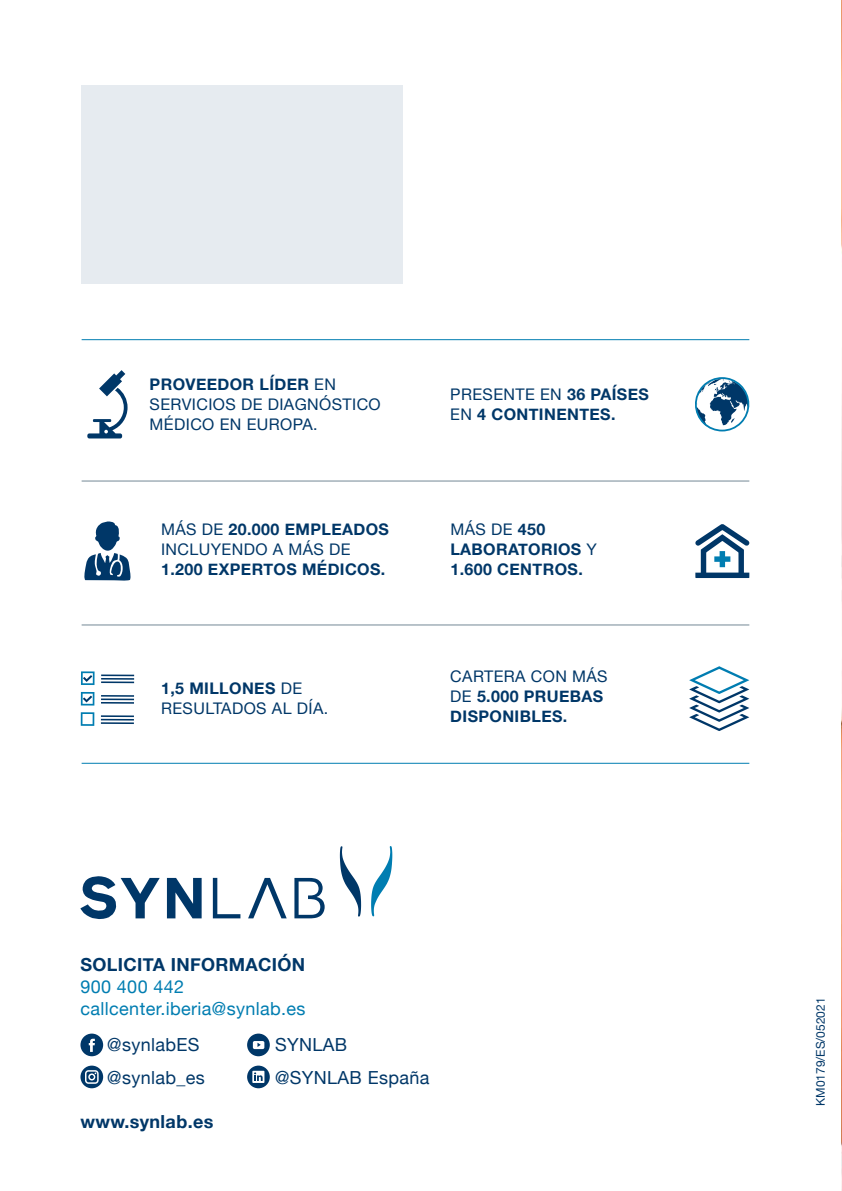
<style>
.page{position:relative;width:842px;height:1191px;background:#fff}
.page>*{position:absolute;margin:0;border:0;box-sizing:border-box;transform-origin:0 0}
.t1{font:18px "Helvetica Neue";letter-spacing:.02em;color:#003768}
.t2{font:18px/22px "Helvetica Neue";letter-spacing:.02em;color:#007db1}
.t3{font:700 18px "Helvetica Neue";letter-spacing:.02em;color:#003768}
.t4{font:700 16px/20px "Helvetica Neue";letter-spacing:.025em;color:#003768}
.t5{font:16px/20px "Helvetica Neue";letter-spacing:.025em;color:#003768}
.t6{font:12px "Helvetica Neue";color:#003768}
.s1{font-weight:700}
.s2{font-weight:400}
</style>
<div class="page">
<img style="left:841px;top:0;width:1px;height:1191px">
<div style="left:81px;top:85px;width:322px;height:198px;background:#e6ebf0"></div>
<svg style="left:340px;top:846px;width:21px;height:70px"></svg>
<svg style="left:371px;top:846px;width:21px;height:70px"></svg>
<svg style="left:213px;top:878px;width:27px;height:40px"></svg>
<svg style="left:294px;top:878px;width:31px;height:40px"></svg>
<svg style="left:80px;top:876px;width:80px;height:44px"></svg>
<svg style="left:167px;top:878px;width:35px;height:40px"></svg>
<svg style="left:248px;top:878px;width:39px;height:40px"></svg>
<svg style="left:80px;top:1033px;width:23px;height:23px"></svg>
<svg style="left:247px;top:1033px;width:23px;height:23px"></svg>
<svg style="left:253px;top:1041px;width:11px;height:8px"></svg>
<svg style="left:80px;top:1065px;width:23px;height:23px"></svg>
<svg style="left:247px;top:1065px;width:23px;height:23px"></svg>
<svg style="left:81px;top:712px;width:13px;height:14px"></svg>
<hr style="left:101px;top:674px;width:33px;height:2px;background:#003768">
<hr style="left:101px;top:715px;width:33px;height:2px;background:#003768">
<hr style="left:101px;top:719px;width:33px;height:1px;background:#003768">
<hr style="left:101px;top:722px;width:33px;height:2px;background:#003768">
<hr style="left:101px;top:678px;width:33px;height:1px;background:#003768">
<hr style="left:101px;top:681px;width:33px;height:2px;background:#003768">
<hr style="left:101px;top:695px;width:33px;height:2px;background:#003768">
<hr style="left:101px;top:698px;width:33px;height:2px;background:#003768">
<hr style="left:101px;top:702px;width:33px;height:1px;background:#003768">
<svg style="left:81px;top:671px;width:14px;height:14px"></svg>
<svg style="left:81px;top:692px;width:13px;height:13px"></svg>
<svg style="left:87px;top:370px;width:41px;height:68px"></svg>
<svg style="left:84px;top:521px;width:47px;height:60px"></svg>
<svg style="left:695px;top:377px;width:55px;height:54px"></svg>
<hr style="left:82px;top:339px;width:667px;height:1px;background:#007db1">
<hr style="left:82px;top:624px;width:667px;height:1px;background:#748895">
<hr style="left:82px;top:481px;width:667px;height:1px;background:#748895">
<hr style="left:82px;top:763px;width:667px;height:1px;background:#007db1">
<svg style="left:695px;top:524px;width:54px;height:54px"></svg>
<svg style="left:689px;top:666px;width:60px;height:65px"></svg>
<p class="t5" style="left:150px;top:375px;width:233px"><span class="s1">PROVEEDOR LÍDER</span> EN<br>SERVICIOS DE DIAGNÓSTICO<br>MÉDICO EN EUROPA.</p>
<p class="t4" style="left:450px;top:384px;width:200px"><span class="s2">PRESENTE EN</span> 36 PAÍSES<br><span class="s2">EN</span> 4 CONTINENTES.</p>
<p class="t5" style="left:161px;top:520px;width:229px">MÁS DE <span class="s1">20.000 EMPLEADOS<br></span>INCLUYENDO A MÁS DE</p>
<p class="t4" style="left:161px;top:559px;width:226px">1.200 EXPERTOS MÉDICOS.</p>
<p class="t5" style="left:161px;top:679px;width:169px"><span class="s1">1,5 MILLONES</span> DE<br>RESULTADOS AL DÍA.</p>
<p class="t4" style="left:450px;top:519px;width:148px"><span class="s2">MÁS DE</span> 450<br>LABORATORIOS <span class="s2">Y<br></span>1.600 CENTROS.</p>
<p class="t4" style="left:450px;top:667px;width:159px"><span class="s2">CARTERA CON MÁS<br>DE</span> 5.000 PRUEBAS<br>DISPONIBLES.</p>
<p class="t3" style="left:80px;top:951px;width:226px">SOLICITA INFORMACIÓN</p>
<p class="t2" style="left:80px;top:977px;width:227px">900 400 442 callcenter.iberia@synlab.es</p>
<p class="t1" style="left:107px;top:1032px;width:94px">@synlabES</p>
<p class="t1" style="left:275px;top:1032px;width:74px">SYNLAB</p>
<p class="t1" style="left:107px;top:1064px;width:99px">@synlab_es</p>
<p class="t1" style="left:275px;top:1064px;width:156px">@SYNLAB España</p>
<p class="t3" style="left:80px;top:1107px;width:134px">www.synlab.es</p>
<p class="t6" style="left:812px;top:1106px;width:110px;rotate:-90deg">KM0179/ES/052021</p>
</div>
